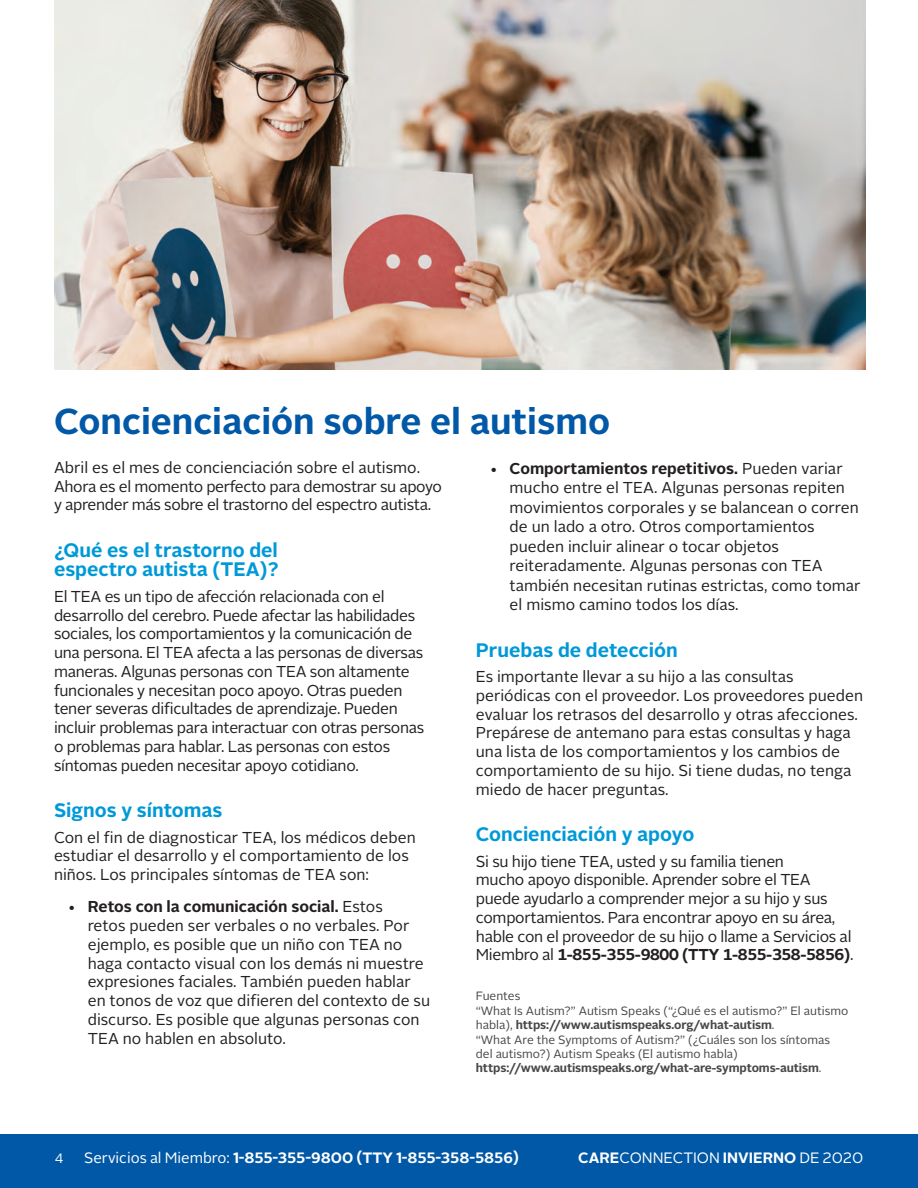
<style>
.page{position:relative;width:918px;height:1188px;background:#fff}
.page>*{position:absolute;margin:0;border:0;box-sizing:border-box;transform-origin:0 0}
.t1{font:700 36px "Alright Sans";color:#0158a6}
.t2{font:700 19.5px/19.5px "Alright Sans";color:#0099d8}
.t3{font:15.75px/18.8px "Alright Sans";letter-spacing:-.005em;color:#231f20}
.t4{font:15.75px/18.8px "Alright Sans";letter-spacing:-.025em;color:#231f20}
.t5{font:700 15px "Alright Sans";letter-spacing:-.005em;color:#fff}
.t6{font:15px "Alright Sans";color:#fff}
.t7{font:13.5px "Alright Sans";color:#fff}
.t8{font:12px/14.4px "Alright Sans";color:#464748}
.s1{font-weight:700}
.s2{font-weight:400}
</style>
<div class="page">
<img style="left:54px;top:0;width:812px;height:369px">
<div style="left:0;top:1134px;width:918px;height:54px;background:#0158a6"></div>
<h2 class="t1" style="left:54px;top:396px;width:558px">Concienciación sobre el autismo</h2>
<p class="t4" style="left:54px;top:458px;width:390px">Abril es el mes de concienciación sobre el autismo.<br>Ahora es el momento perfecto para demostrar su apoyo y aprender más sobre el trastorno del espectro autista.</p>
<h3 class="t2" style="left:54px;top:541px;width:226px">¿Qué es el trastorno del espectro autista (TEA)?</h3>
<p class="t3" style="left:54px;top:587px;width:372px">El TEA es un tipo de afección relacionada con el desarrollo del cerebro. Puede afectar las habilidades sociales, los comportamientos y la comunicación de una persona. El TEA afecta a las personas de diversas maneras. Algunas personas con TEA son altamente funcionales y necesitan poco apoyo. Otras pueden tener severas dificultades de aprendizaje. Pueden incluir problemas para interactuar con otras personas o problemas para hablar. Las personas con estos síntomas pueden necesitar apoyo cotidiano.</p>
<h3 class="t2" style="left:54px;top:801px;width:170px">Signos y síntomas</h3>
<p class="t3" style="left:54px;top:828px;width:363px">Con el fin de diagnosticar TEA, los médicos deben estudiar el desarrollo y el comportamiento de los niños. Los principales síntomas de TEA son:</p>
<p class="t3" style="left:88px;top:898px;width:344px;text-indent:-20px">• <span class="s1">Retos con la comunicación social.</span> Estos<br>retos pueden ser verbales o no verbales. Por ejemplo, es posible que un niño con TEA no haga contacto visual con los demás ni muestre expresiones faciales. También pueden hablar en tonos de voz que difieren del contexto de su discurso. Es posible que algunas personas con TEA no hablen en absoluto.</p>
<p class="t3" style="left:510px;top:459px;width:352px;line-height:19.5px;text-indent:-20px">• <span class="s1">Comportamientos repetitivos.</span> Pueden variar mucho entre el TEA. Algunas personas repiten movimientos corporales y se balancean o corren de un lado a otro. Otros comportamientos pueden incluir alinear o tocar objetos reiteradamente. Algunas personas con TEA también necesitan rutinas estrictas, como tomar el mismo camino todos los días.</p>
<h3 class="t2" style="left:476px;top:640px;width:203px">Pruebas de detección</h3>
<p class="t3" style="left:476px;top:668px;width:389px">Es importante llevar a su hijo a las consultas periódicas con el proveedor. Los proveedores pueden evaluar los retrasos del desarrollo y otras afecciones.<br>Prepárese de antemano para estas consultas y haga una lista de los comportamientos y los cambios de comportamiento de su hijo. Si tiene dudas, no tenga miedo de hacer preguntas.</p>
<h3 class="t2" style="left:476px;top:825px;width:220px">Concienciación y apoyo</h3>
<p class="t3" style="left:476px;top:852px;width:379px">Si su hijo tiene TEA, usted y su familia tienen<br>mucho apoyo disponible. Aprender sobre el TEA puede ayudarlo a comprender mejor a su hijo y sus comportamientos. Para encontrar apoyo en su área, hable con el proveedor de su hijo o llame a Servicios al Miembro al <span class="s1">1-855-355-9800 (TTY 1-855-358-5856)</span>.</p>
<p class="t8" style="left:476px;top:989px;width:46px">Fuentes</p>
<p class="t8" style="left:476px;top:1004px;width:374px">“What Is Autism?” Autism Speaks (“¿Qué es el autismo?” El autismo habla), <span class="s1">https://www.autismspeaks.org/what-autism</span>.<br>“What Are the Symptoms of Autism?” (¿Cuáles son los síntomas del autismo?) Autism Speaks (El autismo habla) <span class="s1">https://www.autismspeaks.org/what-are-symptoms-autism</span>.</p>
<p class="t7" style="left:55px;top:1150px;width:10px">4</p>
<p class="t5" style="left:84px;top:1148px;width:436px"><span class="s2">Servicios al Miembro:</span> 1-855-355-9800 (TTY 1-855-358-5856)</p>
<p class="t6" style="left:578px;top:1148px;width:287px"><span class="s1">CARE</span>CONNECTION <span class="s1">INVIERNO</span> DE 2020</p>
</div>
